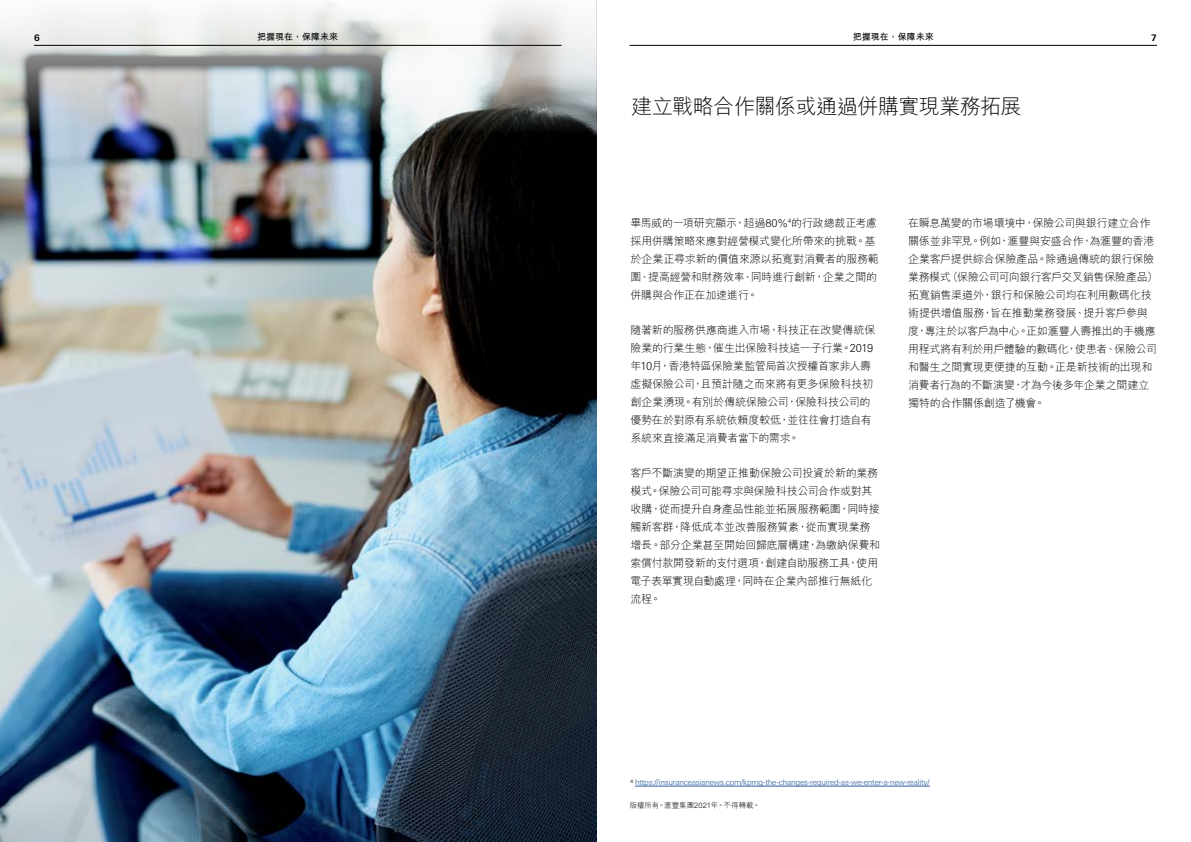
<style>
.page{position:relative;width:1191px;height:842px;background:#fff}
.page>*{position:absolute;margin:0;border:0;box-sizing:border-box;transform-origin:0 0}
.t1{font:300 21px "M Hei H Kfor HSBC";letter-spacing:-.025em;color:#000}
.t2{font:300 11px/18px "M Hei H Kfor HSBC";letter-spacing:-.02em;color:#000}
.t3{font:700 9px "M Hei H Kfor HSBC";color:#000}
.t4{font:700 9px "Univers Nextfor HSBC";color:#000}
.t5{font:300 8px "Univers Nextfor HSBC";letter-spacing:-.025em;color:#275b9b}
.t6{font:300 7.5px "M Hei H Kfor HSBC";letter-spacing:.005em;color:#000}
.s1{font-family:"Univers Nextfor HSBC"}
</style>
<div class="page">
<img style="left:0;top:132px;width:596px;height:710px">
<hr style="left:635px;top:786px;width:294px;height:1px;background:#275b9b">
<img style="left:0;top:2px;width:596px;height:130px">
<hr style="left:629px;top:45px;width:528px;height:1px;background:#000">
<hr style="left:34px;top:45px;width:527px;height:1px;background:#000">
<p class="t4" style="left:34px;top:31px;width:7px">6</p>
<p class="t3" style="left:257px;top:31px;width:82px">把握現在，保障未來</p>
<p class="t3" style="left:852px;top:31px;width:82px">把握現在，保障未來</p>
<p class="t4" style="left:1151px;top:31px;width:7px">7</p>
<h1 class="t1" style="left:631px;top:96px;width:392px">建立戰略合作關係或通過併購實現業務拓展</h1>
<p class="t2" style="left:630px;top:213px;width:250px">畢馬威的一項研究顯示，超過80%<sup>4</sup>的行政總裁正考慮採用併購策略來應對經營模式變化所帶來的挑戰。基於企業正尋求新的價值來源以拓寬對消費者的服務範圍、提高經營和財務效率、同時進行創新，企業之間的併購與合作正在加速進行。</p>
<p class="t2" style="left:630px;top:320px;width:246px">隨著新的服務供應商進入市場，科技正在改變傳統保險業的行業生態，催生出保險科技這一子行業。<span class="s1">2019</span>年<span class="s1">10</span>月，香港特區保險業監管局首次授權首家非人壽虛擬保險公司，且預計隨之而來將有更多保險科技初創企業湧現。有別於傳統保險公司，保險科技公司的優勢在於對原有系統依賴度較低，並往往會打造自有系統來直接滿足消費者當下的需求。</p>
<p class="t2" style="left:630px;top:463px;width:251px">客戶不斷演變的期望正推動保險公司投資於新的業務模式。保險公司可能尋求與保險科技公司合作或對其收購，從而提升自身產品性能並拓展服務範圍，同時接觸新客群，降低成本並改善服務質素，從而實現業務增長。部分企業甚至開始回歸底層構建，為繳納保費和索償付款開發新的支付選項，創建自助服務工具，使用電子表單實現自動處理，同時在企業內部推行無紙化流程。</p>
<p class="t2" style="left:908px;top:213px;width:251px">在瞬息萬變的市場環境中，保險公司與銀行建立合作關係並非罕見。例如，滙豐與安盛合作，為滙豐的香港企業客戶提供綜合保險產品。除通過傳統的銀行保險業務模式（保險公司可向銀行客戶交叉銷售保險產品）拓寬銷售渠道外，銀行和保險公司均在利用數碼化技術提供增值服務，旨在推動業務發展、提升客戶參與度，專注於以客戶為中心。正如滙豐人壽推出的手機應用程式將有利於用戶體驗的數碼化，使患者、保險公司和醫生之間實現更便捷的互動。正是新技術的出現和消費者行為的不斷演變，才為今後多年企業之間建立獨特的合作關係創造了機會。</p>
<p class="t5" style="left:630px;top:777px;width:301px"><sup>4</sup> https://insuranceasianews.com/kpmg-the-changes-required-as-we-enter-a-new-reality/</p>
<p class="t6" style="left:630px;top:801px;width:132px">版權所有。滙豐集團2021年。不得轉載。</p>
</div>
